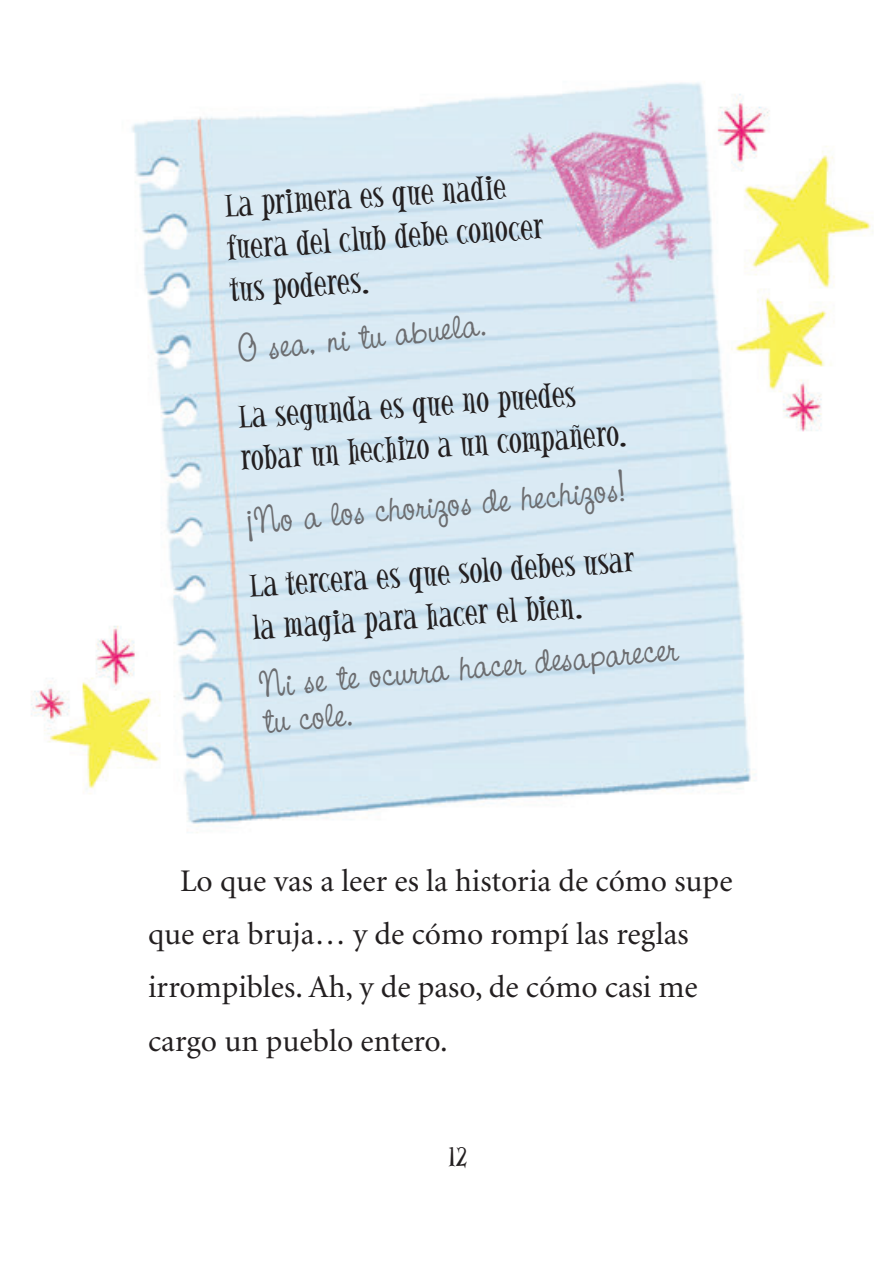
<style>
.page{position:relative;width:895px;height:1277px;background:#fff}
.page>*{position:absolute;margin:0;border:0;box-sizing:border-box;transform-origin:0 0}
.t1{font:41.85px "CAC Pinafore";color:#6c6d70}
.t2{font:41.62px/36px "CAC Pinafore";color:#6c6d70}
.t3{font:31.5px/42.1px "Alleycat ICG";color:#231f20}
.t4{font:31.5px/53.3px "Minion";color:#231f20}
.t5{font:27px "Alleycat ICG";color:#231f20}
</style>
<div class="page">
<img style="left:31px;top:82px;width:842px;height:751px">
<p class="t3" style="left:222px;top:185px;width:319px;rotate:-4deg">La primera es que nadie fuera del club debe conocer tus poderes.</p>
<h1 class="t1" style="left:235px;top:323px;width:252px;rotate:-6deg">O sea, ni tu abuela.</h1>
<p class="t3" style="left:236px;top:396px;width:388px;rotate:-4deg">La segunda es que no puedes robar un hechizo a un compañero.</p>
<h2 class="t2" style="left:244px;top:503px;width:383px;rotate:-5deg">¡No a los chorizos de hechizos!</h2>
<p class="t3" style="left:247px;top:565px;width:387px;rotate:-4deg">La tercera es que solo debes usar la magia para hacer el bien.</p>
<h2 class="t2" style="left:257px;top:666px;width:421px;rotate:-5deg">Ni se te ocurra hacer desaparecer tu cole.</h2>
<p class="t4" style="left:148px;top:855px;width:586px;text-indent:32px">Lo que vas a leer es la historia de cómo supe que era bruja… y de cómo rompí las reglas irrompibles. Ah, y de paso, de cómo casi me cargo un pueblo entero.</p>
<p class="t5" style="left:448px;top:1140px;width:20px">12</p>
</div>
